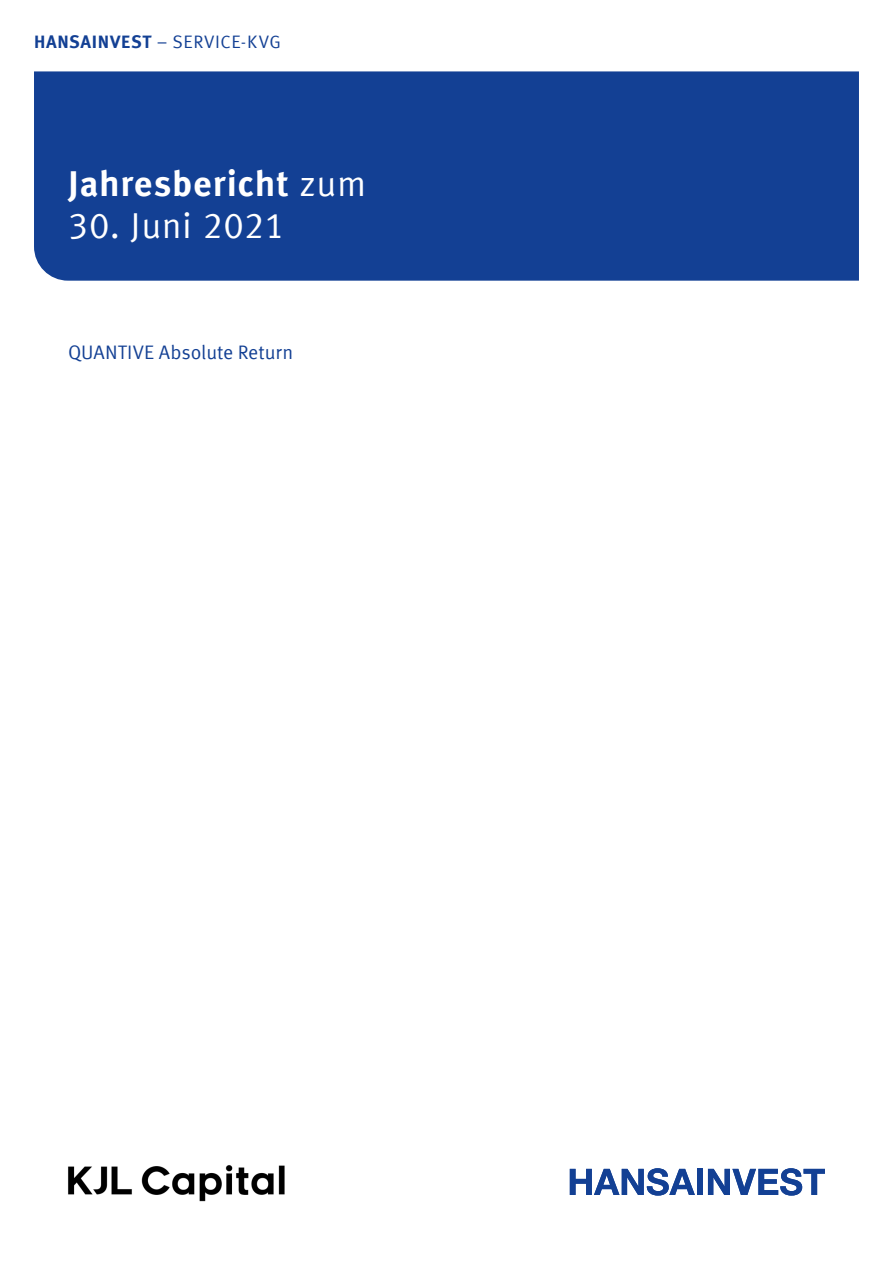
<style>
.page{position:relative;width:893px;height:1263px;background:#fff}
.page>*{position:absolute;margin:0;border:0;box-sizing:border-box;transform-origin:0 0}
.t1{font:700 36px "Meta Offc Pro";letter-spacing:.02em;color:#fff}
.t2{font:36px "Meta Offc Pro Norm";letter-spacing:.015em;color:#fff}
.t3{font:19.5px "Meta Offc Pro Norm";color:#134094}
.t4{font:18px "Meta Offc Pro Norm";letter-spacing:.03em;color:#134094}
.s1{font-family:"Meta Offc Pro";font-weight:700}
.s2{font-family:"Meta Offc Pro Norm";font-weight:400}
</style>
<div class="page">
<div style="left:34px;top:71px;width:825px;height:210px;background:#134094"></div>
<svg style="left:570px;top:1168px;width:125px;height:27px"></svg>
<div style="left:697px;top:1169px;width:6px;height:26px;background:#134094"></div>
<svg style="left:708px;top:1168px;width:117px;height:27px"></svg>
<img style="left:68px;top:1165px;width:217px;height:37px">
<p class="t4" style="left:34px;top:28px;width:248px"><span class="s1">HANSAINVEST</span> – SERVICE-KVG</p>
<h1 class="t1" style="left:68px;top:155px;width:300px">Jahresbericht <span class="s2">zum</span></h1>
<h1 class="t2" style="left:68px;top:198px;width:218px">30. Juni 2021</h1>
<p class="t3" style="left:68px;top:338px;width:227px">QUANTIVE Absolute Return</p>
</div>
